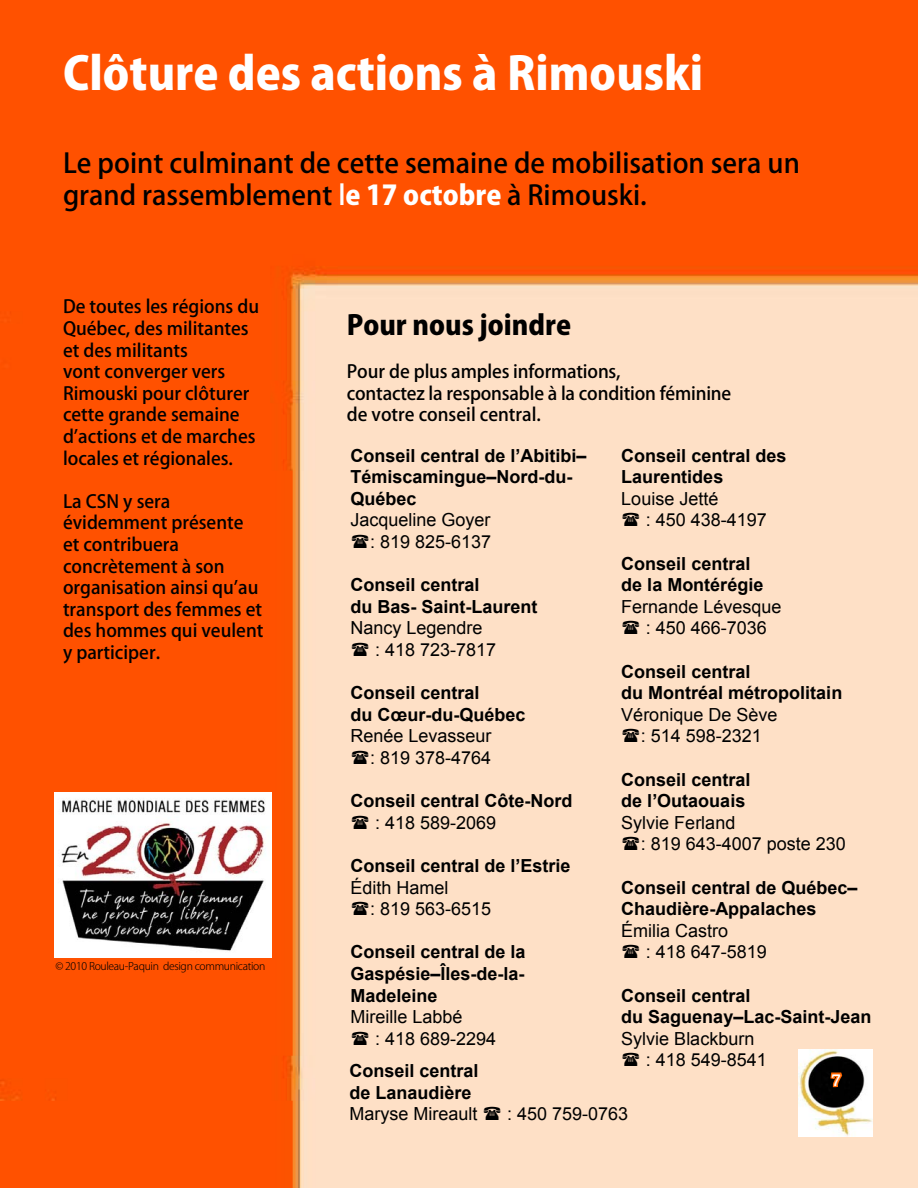
<style>
.page{position:relative;width:918px;height:1188px;background:#fff}
.page>*{position:absolute;margin:0;border:0;box-sizing:border-box;transform-origin:0 0}
.t1{font:800 45px "Koz Go Pro";color:#fff}
.t2{font:500 27px/32.4px "Koz Go Std";color:#000}
.t3{font:800 27px "Koz Go Std";color:#000}
.t4{font:700 18px/21.6px "Arial";color:#000}
.t5{font:500 18px/21.6px "Koz Go Std";color:#000}
.t6{font:18px/21.6px "Arial";color:#000}
.t7{font:600 18px "Chaparral Pro";color:#fff}
.t8{font:300 10.5px "Koz Go Std";letter-spacing:-.03em;color:#000}
.s1{color:#fff}
.s2{font-weight:800;color:#fff}
</style>
<div class="page">
<img style="left:0;top:0;width:918px;height:1188px">
<img style="left:0;top:130px;width:918px;height:193px">
<img style="left:798px;top:1050px;width:75px;height:87px">
<svg style="left:829px;top:1055px;width:15px;height:34px"></svg>
<img style="left:54px;top:792px;width:218px;height:166px">
<svg style="left:352px;top:534px;width:17px;height:14px"></svg>
<svg style="left:352px;top:642px;width:17px;height:14px"></svg>
<svg style="left:352px;top:750px;width:17px;height:14px"></svg>
<svg style="left:352px;top:815px;width:17px;height:14px"></svg>
<svg style="left:352px;top:902px;width:17px;height:13px"></svg>
<svg style="left:352px;top:1031px;width:17px;height:14px"></svg>
<svg style="left:623px;top:513px;width:16px;height:13px"></svg>
<svg style="left:623px;top:621px;width:16px;height:13px"></svg>
<svg style="left:623px;top:729px;width:16px;height:13px"></svg>
<svg style="left:623px;top:837px;width:16px;height:13px"></svg>
<svg style="left:623px;top:945px;width:16px;height:13px"></svg>
<svg style="left:623px;top:1053px;width:16px;height:13px"></svg>
<svg style="left:484px;top:1107px;width:17px;height:13px"></svg>
<h1 class="t1" style="left:63px;top:44px;width:642px">Clôture des actions à Rimouski</h1>
<h2 class="t2" style="left:63px;top:148px;width:738px">Le point culminant de cette semaine de mobilisation sera un grand rassemblement <span class="s1">l</span><span class="s2">e 17 octobre</span> à Rimouski.</h2>
<p class="t5" style="left:63px;top:297px;width:198px">De toutes les régions du<br>Québec, des militantes et des militants<br>vont converger vers<br>Rimouski pour clôturer cette grande semaine dʼactions et de marches locales et régionales.</p>
<p class="t5" style="left:63px;top:491px;width:202px">La CSN y sera évidemment présente et contribuera concrètement à son organisation ainsi quʼau transport des femmes et des hommes qui veulent y participer.</p>
<p class="t8" style="left:55px;top:960px;width:212px">© 2010 Rouleau-Paquin design communication</p>
<h2 class="t3" style="left:347px;top:307px;width:226px">Pour nous joindre</h2>
<p class="t5" style="left:347px;top:362px;width:386px">Pour de plus amples informations,<br>contactez la responsable à la condition féminine de votre conseil central.</p>
<p class="t4" style="left:351px;top:445px;width:238px">Conseil central de l’Abitibi–<br>Témiscamingue–Nord-du-<br>Québec</p>
<p class="t6" style="left:351px;top:509px;width:142px;text-align:right">Jacqueline Goyer : 819 825-6137</p>
<p class="t4" style="left:351px;top:575px;width:189px">Conseil central<br>du Bas- Saint-Laurent</p>
<p class="t6" style="left:375px;top:617px;width:123px;text-indent:-25px">Nancy Legendre<br>: 418 723-7817</p>
<p class="t4" style="left:351px;top:683px;width:176px">Conseil central<br>du Cœur-du-Québec</p>
<p class="t6" style="left:351px;top:725px;width:143px;text-align:right">Renée Levasseur : 819 378-4764</p>
<p class="t4" style="left:351px;top:791px;width:224px">Conseil central Côte-Nord</p>
<p class="t6" style="left:375px;top:812px;width:123px">: 418 589-2069</p>
<p class="t4" style="left:351px;top:855px;width:222px">Conseil central de l’Estrie</p>
<p class="t6" style="left:370px;top:877px;width:123px;text-indent:-20px">Édith Hamel<br>: 819 563-6515</p>
<p class="t4" style="left:351px;top:942px;width:177px;text-align:justify">Conseil central de la Gaspésie–Îles-de-la-Madeleine</p>
<p class="t6" style="left:375px;top:1006px;width:123px;text-indent:-25px">Mireille Labbé<br>: 418 689-2294</p>
<p class="t4" style="left:621px;top:445px;width:167px">Conseil central des<br>Laurentides</p>
<p class="t6" style="left:646px;top:488px;width:123px;text-indent:-25px">Louise Jetté<br>: 450 438-4197</p>
<p class="t4" style="left:621px;top:553px;width:144px">Conseil central de la Montérégie</p>
<p class="t6" style="left:621px;top:596px;width:162px;text-align:center">Fernande Lévesque : 450 466-7036</p>
<p class="t4" style="left:621px;top:661px;width:223px">Conseil central<br>du Montréal métropolitain</p>
<p class="t6" style="left:621px;top:704px;width:158px;text-align:center">Véronique De Sève : 514 598-2321</p>
<p class="t4" style="left:621px;top:769px;width:131px">Conseil central de l’Outaouais</p>
<p class="t6" style="left:641px;top:812px;width:207px;text-indent:-20px">Sylvie Ferland<br>: 819 643-4007 poste 230</p>
<p class="t4" style="left:621px;top:877px;width:238px">Conseil central de Québec–<br>Chaudière-Appalaches</p>
<p class="t6" style="left:646px;top:920px;width:123px;text-indent:-25px">Émilia Castro<br>: 418 647-5819</p>
<p class="t4" style="left:621px;top:985px;width:252px">Conseil central<br>du Saguenay–Lac-Saint-Jean</p>
<p class="t6" style="left:646px;top:1028px;width:123px;text-indent:-25px">Sylvie Blackburn<br>: 418 549-8541</p>
<p class="t4" style="left:350px;top:1061px;width:131px">Conseil central de Lanaudière</p>
<p class="t6" style="left:350px;top:1104px;width:130px">Maryse Mireault</p>
<p class="t6" style="left:507px;top:1104px;width:123px">: 450 759-0763</p>
<p class="t7" style="left:831px;top:1070px;width:11px">7</p>
</div>
